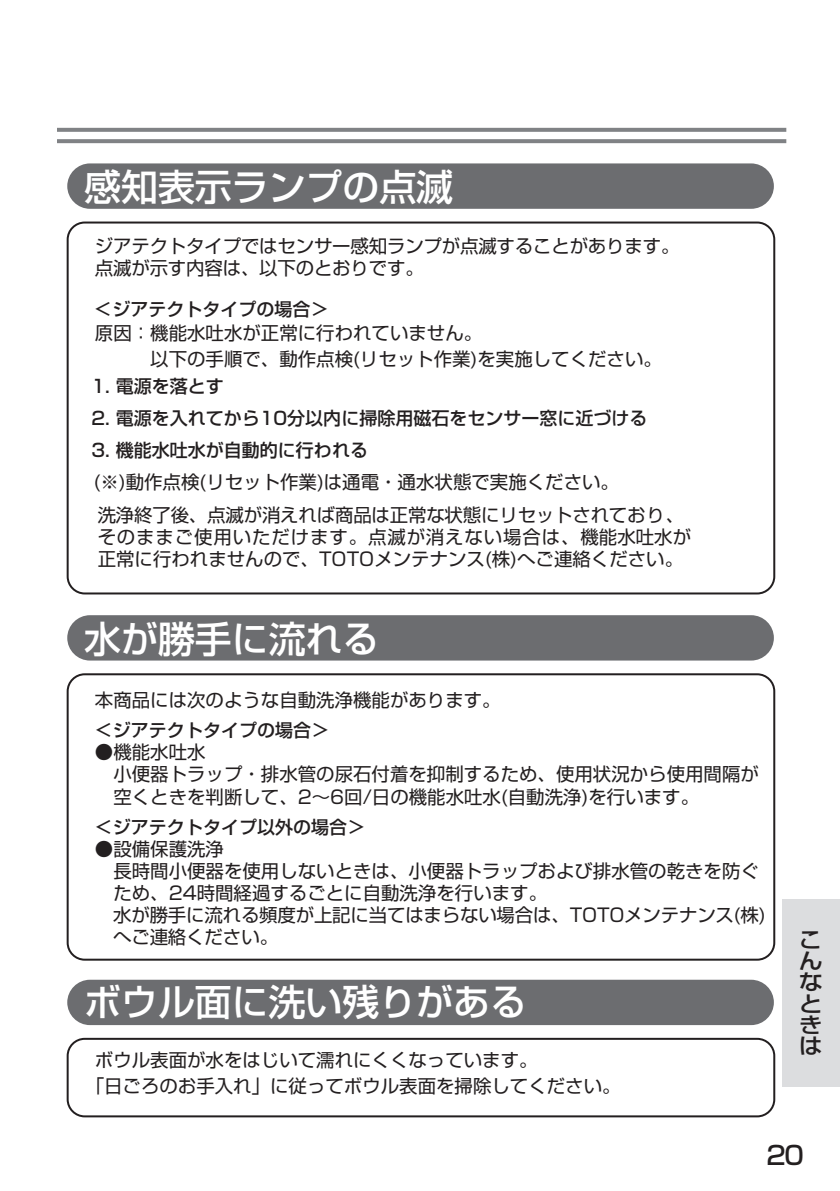
<style>
.page{position:relative;width:840px;height:1191px;background:#fff}
.page>*{position:absolute;margin:0;border:0;box-sizing:border-box;transform-origin:0 0}
.t1{font:500 36.8px "Shin Go Pro";color:#fff}
.t2{font:500 25.6px "Shin Go Pro";color:#231f20}
.t3{font:500 21.6px/21.2px "Shin Go Pro";color:#231f20;text-align:justify;scale:1.11 1}
.t4{font:18.4px/22.2px "Shin Go Pro";color:#231f20}
.t5{font:500 18px "Shin Go Pro";color:#231f20}
</style>
<div class="page">
<div style="left:781px;top:899px;width:58px;height:187px;background:#dcdddf"></div>
<svg style="left:57px;top:128px;width:728px;height:4px;fill:#808285"></svg>
<svg style="left:57px;top:139px;width:728px;height:4px;fill:#808285"></svg>
<div style="left:67px;top:163px;width:706px;height:46px;background:#6c6d70;border-radius:23px"></div>
<div style="left:67px;top:221px;width:707px;height:373px;border:2px solid #231f20;border-radius:17px"></div>
<div style="left:67px;top:615px;width:706px;height:45px;background:#6c6d70;border-radius:23px"></div>
<div style="left:67px;top:673px;width:707px;height:287px;border:2px solid #231f20;border-radius:17px"></div>
<div style="left:67px;top:979px;width:706px;height:46px;background:#6c6d70;border-radius:23px"></div>
<div style="left:67px;top:1037px;width:707px;height:80px;border:2px solid #231f20;border-radius:17px"></div>
<h1 class="t1" style="left:84px;top:157px;width:370px">感知表示ランプの点滅</h1>
<p class="t4" style="left:95px;top:232px;width:585px">ジアテクトタイプではセンサー感知ランプが点滅することがあります。点滅が示す内容は、以下のとおりです。</p>
<p class="t5" style="left:94px;top:295px;width:236px">＜ジアテクトタイプの場合＞</p>
<p class="t4" style="left:95px;top:318px;width:568px;line-height:25.6px">原因：機能水吐水が正常に行われていません。<br>　　　以下の手順で、動作点検(リセット作業)を実施してください。</p>
<p class="t5" style="left:91px;top:371px;width:134px">1. 電源を落とす</p>
<p class="t5" style="left:91px;top:403px;width:557px">2. 電源を入れてから10分以内に掃除用磁石をセンサー窓に近づける</p>
<p class="t5" style="left:91px;top:435px;width:278px">3. 機能水吐水が自動的に行われる</p>
<p class="t4" style="left:94px;top:463px;width:591px;line-height:32.6px">(※)動作点検(リセット作業)は通電・通水状態で実施ください。<br>洗浄終了後、点滅が消えれば商品は正常な状態にリセットされており、</p>
<p class="t4" style="left:98px;top:523px;width:594px">そのままご使用いただけます。点滅が消えない場合は、機能水吐水が正常に行われませんので、TOTOメンテナンス(株)へご連絡ください。</p>
<h1 class="t1" style="left:84px;top:609px;width:296px">水が勝手に流れる</h1>
<p class="t4" style="left:95px;top:687px;width:407px">本商品には次のような自動洗浄機能があります。</p>
<p class="t5" style="left:95px;top:715px;width:236px">＜ジアテクトタイプの場合＞</p>
<p class="t4" style="left:95px;top:739px;width:665px">●機能水吐水<br>　小便器トラップ・排水管の尿石付着を抑制するため、使用状況から使用間隔が　空くときを判断して、2～6回/日の機能水吐水(自動洗浄)を行います。</p>
<p class="t5" style="left:95px;top:812px;width:272px">＜ジアテクトタイプ以外の場合＞</p>
<p class="t4" style="left:95px;top:835px;width:671px">●設備保護洗浄<br>　長時間小便器を使用しないときは、小便器トラップおよび排水管の乾きを防ぐ　ため、24時間経過するごとに自動洗浄を行います。<br>　水が勝手に流れる頻度が上記に当てはまらない場合は、TOTOメンテナンス(株)　へご連絡ください。</p>
<h1 class="t1" style="left:84px;top:972px;width:444px">ボウル面に洗い残りがある</h1>
<p class="t4" style="left:86px;top:1045px;width:536px;line-height:25.6px;text-indent:9px">ボウル表面が水をはじいて濡れにくくなっています。<br>「日ごろのお手入れ」に従ってボウル表面を掃除してください。</p>
<p class="t3" style="left:798px;top:926px;width:22px">こんなときは</p>
<h2 class="t2" style="left:766px;top:1134px;width:39px">20</h2>
</div>
